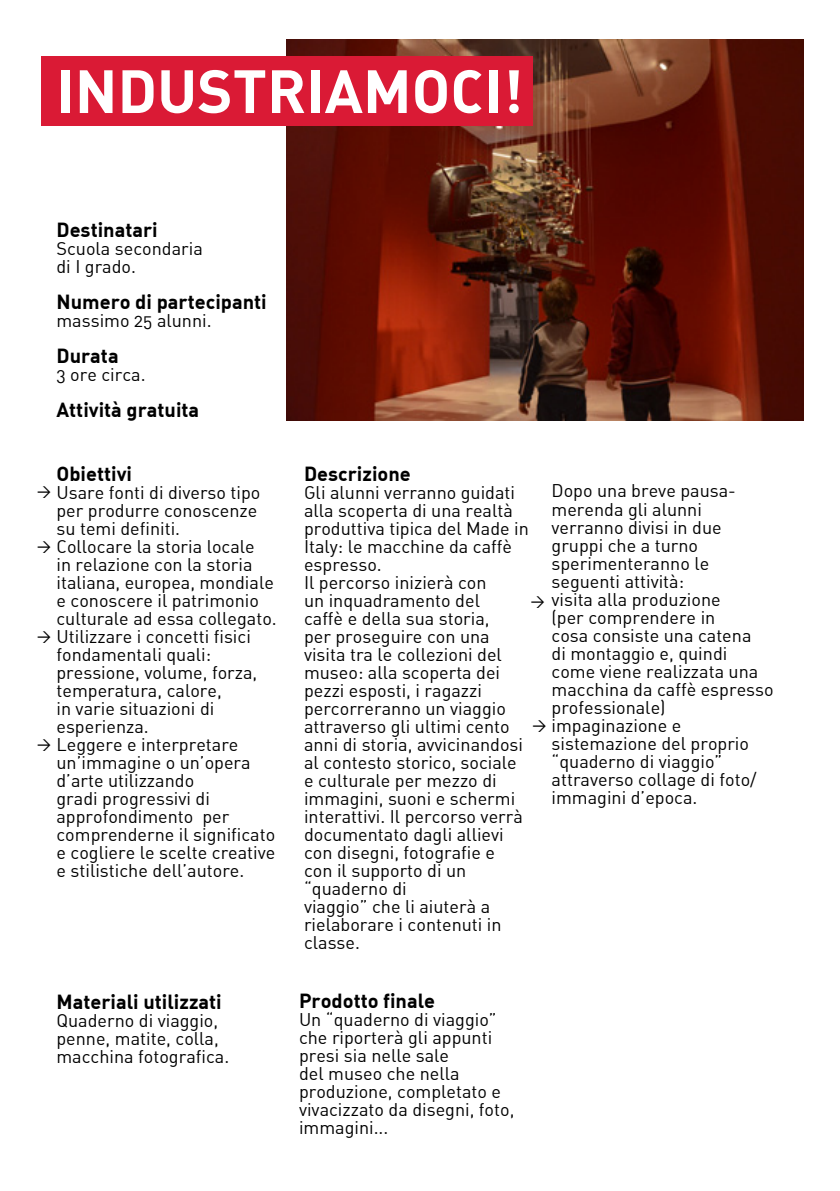
<style>
.page{position:relative;width:840px;height:1191px;background:#fff}
.page>*{position:absolute;margin:0;border:0;box-sizing:border-box;transform-origin:0 0}
.t1{font:700 60px "DIN Alternate";color:#fff}
.t2{font:700 20px "DIN Alternate";color:#000}
.t3{font:18px/18px "DIN Alternate";color:#000}
</style>
<div class="page">
<img style="left:286px;top:40px;width:516px;height:381px">
<div style="left:41px;top:56px;width:491px;height:70px;background:#da1a35"></div>
<h1 class="t1" style="left:56px;top:52px;width:468px">INDUSTRIAMOCI!</h1>
<p class="t2" style="left:56px;top:217px;width:103px">Destinatari</p>
<p class="t3" style="left:56px;top:239px;width:148px">Scuola secondaria di I grado.</p>
<p class="t2" style="left:56px;top:289px;width:212px">Numero di partecipanti</p>
<p class="t3" style="left:56px;top:311px;width:157px">massimo 25 alunni.</p>
<p class="t2" style="left:56px;top:343px;width:64px">Durata</p>
<p class="t3" style="left:56px;top:365px;width:91px">3 ore circa.</p>
<p class="t2" style="left:56px;top:397px;width:144px">Attività gratuita</p>
<p class="t2" style="left:56px;top:461px;width:77px">Obiettivi</p>
<p class="t3" style="left:56px;top:483px;width:222px">Usare fonti di diverso tipo per produrre conoscenze su temi definiti.<br>Collocare la storia locale<br>in relazione con la storia italiana, europea, mondiale e conoscere il patrimonio culturale ad essa collegato.<br>Utilizzare i concetti fisici fondamentali quali: pressione, volume, forza, temperatura, calore,<br>in varie situazioni di esperienza.<br>Leggere e interpretare un’immagine o un’opera d’arte utilizzando<br>gradi progressivi di approfondimento per comprenderne il significato e cogliere le scelte creative e stilistiche dell’autore.</p>
<p class="t2" style="left:56px;top:989px;width:167px">Materiali utilizzati</p>
<p class="t3" style="left:56px;top:1011px;width:174px">Quaderno di viaggio, penne, matite, colla, macchina fotografica.</p>
<p class="t2" style="left:304px;top:461px;width:108px">Descrizione</p>
<p class="t3" style="left:304px;top:483px;width:226px">Gli alunni verranno guidati alla scoperta di una realtà produttiva tipica del Made in<br>Italy: le macchine da caffè espresso.<br>Il percorso inizierà con<br>un inquadramento del<br>caffè e della sua storia,<br>per proseguire con una visita tra le collezioni del museo: alla scoperta dei pezzi esposti, i ragazzi percorreranno un viaggio attraverso gli ultimi cento anni di storia, avvicinandosi al contesto storico, sociale e culturale per mezzo di immagini, suoni e schermi interattivi. Il percorso verrà documentato dagli allievi con disegni, fotografie e<br>con il supporto di un “quaderno di<br>viaggio” che li aiuterà a rielaborare i contenuti in classe.</p>
<p class="t3" style="left:551px;top:481px;width:223px">Dopo una breve pausa&shy;merenda gli alunni verranno divisi in due gruppi che a turno sperimenteranno le seguenti attività:<br>visita alla produzione<br>(per comprendere in<br>cosa consiste una catena<br>di montaggio e, quindi come viene realizzata una macchina da caffè espresso professionale) impaginazione e sistemazione del proprio “quaderno di viaggio” attraverso collage di foto/ immagini d’epoca.</p>
<p class="t2" style="left:299px;top:987px;width:138px">Prodotto finale</p>
<p class="t3" style="left:299px;top:1010px;width:217px">Un “quaderno di viaggio” che riporterà gli appunti presi sia nelle sale<br>del museo che nella produzione, completato e vivacizzato da disegni, foto, immagini...</p>
</div>
